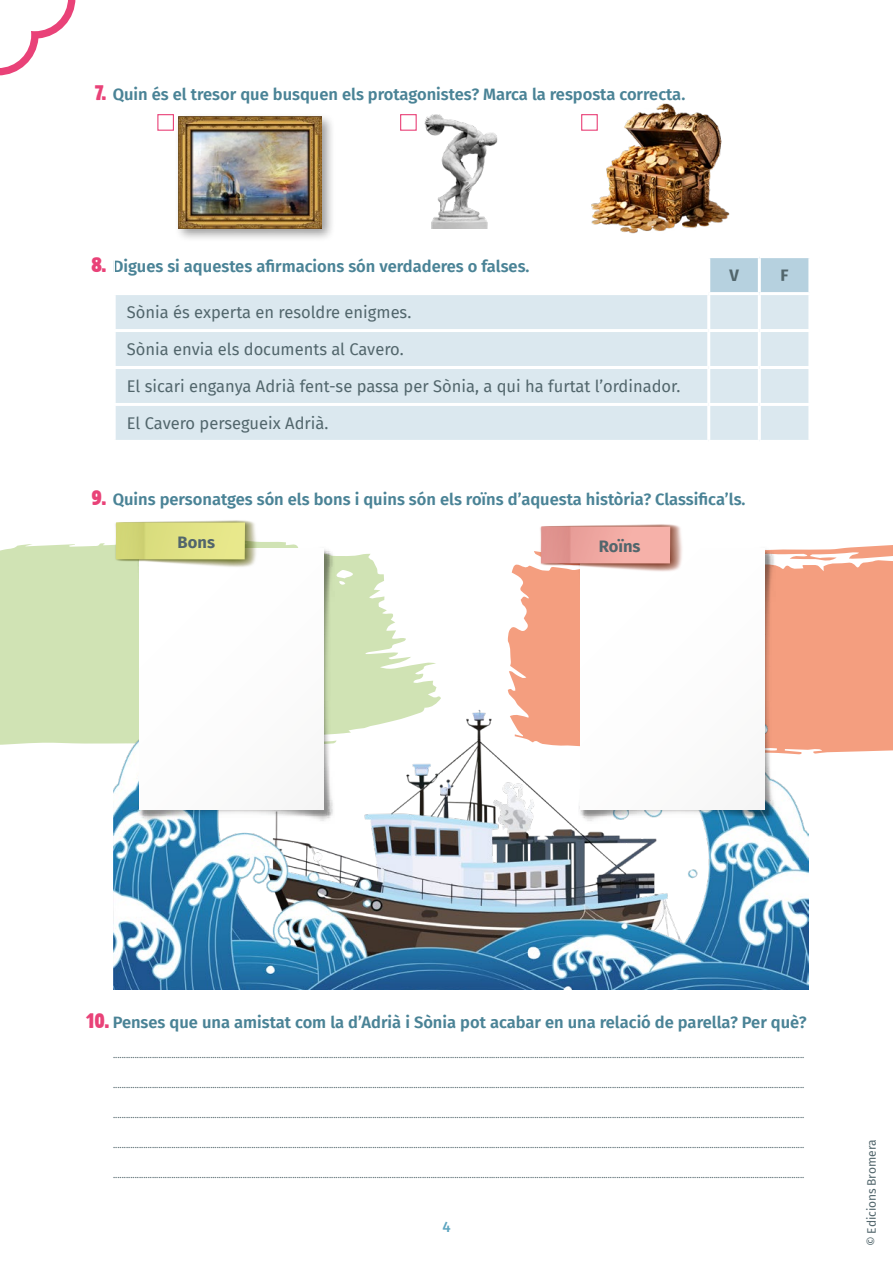
<style>
.page{position:relative;width:893px;height:1263px;background:#fff}
.page>*{position:absolute;margin:0;border:0;box-sizing:border-box;transform-origin:0 0}
.t1{font:600 16.5px "Fira Sans";color:#4a8396}
.Text_graella{font:16.5px "Fira Sans";color:#52666c}
.Text_activitats{font:700 16.5px "Fira Sans";color:#52666c}
.Text_graella-2{font:700 16.5px "Fira Sans";color:#52666c}
.t2{font:500 15px "Fira Sans";color:#5ea5c0}
.t3{font:12px "Fira Sans";letter-spacing:-.005em;color:#52666c}
.Text_activitats-2{font:9px "Fira Sans";color:#52666c}
.s1{font-family:"Block Berthold";font-weight:400;font-stretch:condensed;font-size:21px;color:#e94278}
</style>
<div class="page">
<svg style="left:507px;top:545px;width:386px;height:209px;background:#f5a98d"></svg>
<svg style="left:0;top:543px;width:436px;height:202px;fill:#d0e3b4"></svg>
<img style="left:113px;top:675px;width:695px;height:314px">
<svg style="left:128px;top:542px;width:216px;height:288px"></svg>
<div style="left:140px;top:549px;width:184px;height:260px;background:#fdfdfd"></div>
<svg style="left:568px;top:545px;width:217px;height:285px"></svg>
<div style="left:580px;top:549px;width:185px;height:260px;background:#fdfdfd"></div>
<svg style="left:539px;top:524px;width:145px;height:49px"></svg>
<div style="left:541px;top:526px;width:129px;height:37px;background:linear-gradient(to right,#df928e,#fcb9b0)"></div>
<svg style="left:113px;top:520px;width:146px;height:49px"></svg>
<div style="left:116px;top:522px;width:129px;height:37px;background:linear-gradient(to right,#d0d475,#eceb8f)"></div>
<div style="left:174px;top:112px;width:162px;height:130px;background:#000;opacity:.4"></div>
<img style="left:178px;top:117px;width:144px;height:111px">
<img style="left:424px;top:114px;width:74px;height:114px">
<img style="left:591px;top:103px;width:139px;height:131px">
<svg style="left:0;top:0;width:75px;height:75px"></svg>
<div style="left:710px;top:258px;width:98px;height:34px;background:#b6d1df"></div>
<div style="left:116px;top:295px;width:692px;height:145px;background:#dbe8ef"></div>
<hr style="left:758px;top:258px;width:3px;height:34px;background:#fff">
<hr style="left:758px;top:295px;width:3px;height:34px;background:#fff">
<hr style="left:113px;top:329px;width:596px;height:3px;background:#fff">
<hr style="left:709px;top:329px;width:50px;height:3px;background:#fff">
<hr style="left:759px;top:329px;width:52px;height:3px;background:#fff">
<hr style="left:758px;top:332px;width:3px;height:34px;background:#fff">
<hr style="left:113px;top:366px;width:596px;height:3px;background:#fff">
<hr style="left:709px;top:366px;width:50px;height:3px;background:#fff">
<hr style="left:759px;top:366px;width:52px;height:3px;background:#fff">
<hr style="left:758px;top:369px;width:3px;height:34px;background:#fff">
<hr style="left:113px;top:403px;width:596px;height:3px;background:#fff">
<hr style="left:709px;top:403px;width:50px;height:3px;background:#fff">
<hr style="left:759px;top:403px;width:52px;height:3px;background:#fff">
<hr style="left:758px;top:406px;width:3px;height:34px;background:#fff">
<hr style="left:707px;top:295px;width:3px;height:34px;background:#fff">
<hr style="left:707px;top:332px;width:3px;height:34px;background:#fff">
<hr style="left:707px;top:369px;width:3px;height:34px;background:#fff">
<hr style="left:707px;top:406px;width:3px;height:34px;background:#fff">
<div style="left:157px;top:114px;width:17px;height:17px;background:#fff;border:1px solid #e94278"></div>
<div style="left:400px;top:114px;width:17px;height:17px;background:#fff;border:1px solid #e94278"></div>
<div style="left:581px;top:114px;width:17px;height:17px;background:#fff;border:1px solid #e94278"></div>
<p class="t1" style="left:95px;top:81px;width:592px"><span class="s1">7.</span> Quin és el tresor que busquen els protagonistes? Marca la resposta correcta.</p>
<p class="t1" style="left:91px;top:253px;width:440px"><span class="s1">8.</span> Digues si aquestes afirmacions són verdaderes o falses.</p>
<p class="Text_graella" style="left:127px;top:300px;width:286px">Sònia és experta en resoldre enigmes.</p>
<p class="Text_graella" style="left:127px;top:336px;width:278px">Sònia envia els documents al Cavero.</p>
<p class="Text_graella" style="left:127px;top:373px;width:555px">El sicari enganya Adrià fent-se passa per Sònia, a qui ha furtat l’ordinador.</p>
<p class="Text_graella" style="left:127px;top:410px;width:203px">El Cavero persegueix Adrià.</p>
<p class="Text_graella-2" style="left:729px;top:261px;width:11px">V</p>
<p class="Text_graella-2" style="left:781px;top:261px;width:10px">F</p>
<p class="t1" style="left:91px;top:486px;width:656px"><span class="s1">9.</span> Quins personatges són els bons i quins són els roïns d’aquesta història? Classifica’ls.</p>
<p class="Text_activitats" style="left:178px;top:528px;width:39px">Bons</p>
<p class="Text_activitats" style="left:599px;top:532px;width:43px">Roïns</p>
<p class="t1" style="left:85px;top:1008px;width:723px"><span class="s1">10.</span> Penses que una amistat com la d’Adrià i Sònia pot acabar en una relació de parella? Per què?</p>
<p class="Text_activitats-2" style="left:113px;top:1048px;width:693px">................................................................................................................................................................................................................................................................................................................................</p>
<p class="Text_activitats-2" style="left:113px;top:1078px;width:693px">................................................................................................................................................................................................................................................................................................................................</p>
<p class="Text_activitats-2" style="left:113px;top:1108px;width:693px">................................................................................................................................................................................................................................................................................................................................</p>
<p class="Text_activitats-2" style="left:113px;top:1138px;width:693px">................................................................................................................................................................................................................................................................................................................................</p>
<p class="Text_activitats-2" style="left:113px;top:1168px;width:693px">................................................................................................................................................................................................................................................................................................................................</p>
<h2 class="t2" style="left:442px;top:1214px;width:10px">4</h2>
<h3 class="t3" style="left:863px;top:1246px;width:108px;rotate:-90deg">© Edicions Bromera</h3>
</div>
